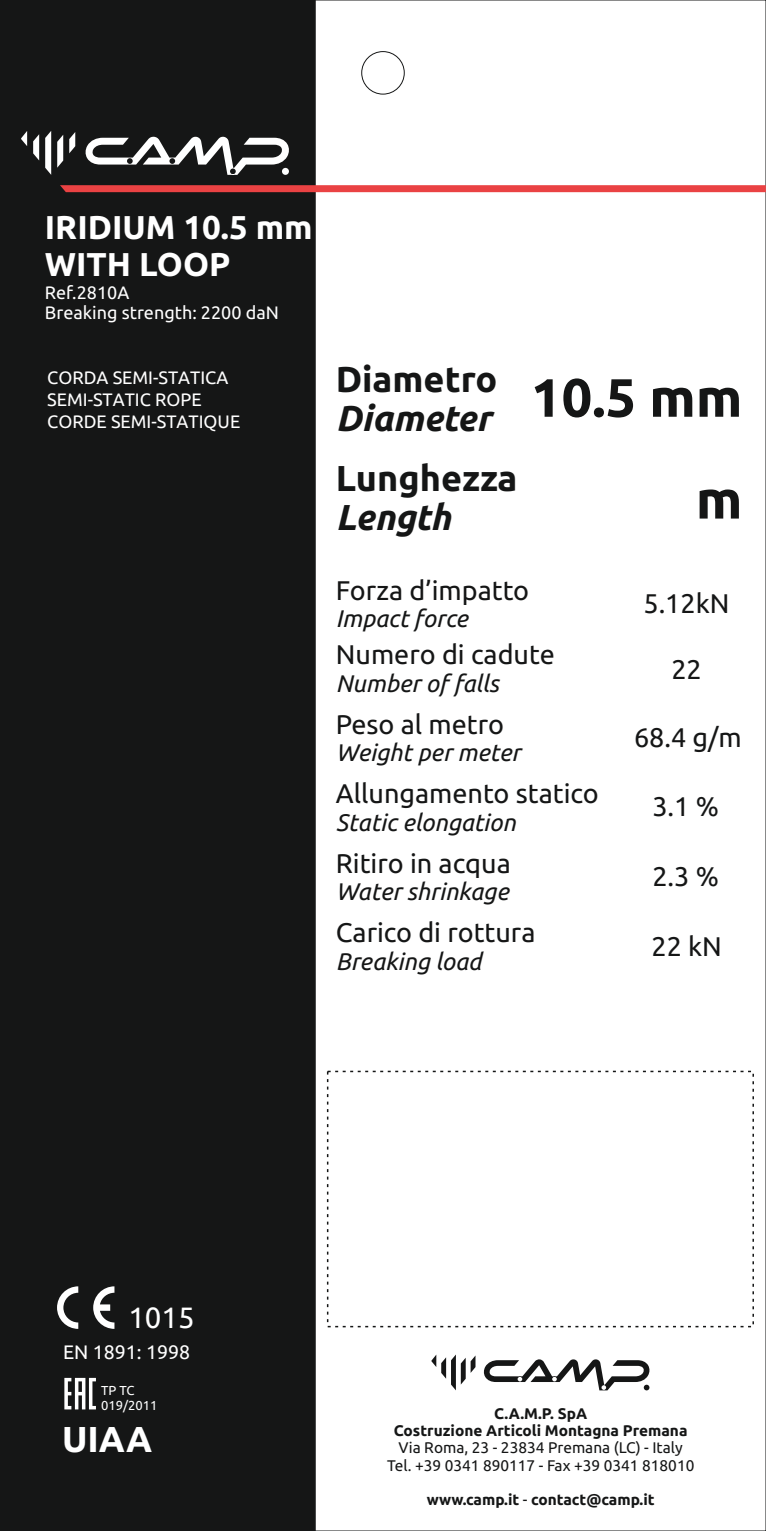
<style>
.page{position:relative;width:766px;height:1531px;background:#fff}
.page>*{position:absolute;margin:0;border:0;box-sizing:border-box;transform-origin:0 0}
.t1{font:700 54px/101.7px "Ubuntu";color:#151616;text-align:right}
.t2{font:700 36px "Ubuntu";color:#151616}
.t3{font:italic 700 36px "Ubuntu";color:#151616}
.t4{font:700 36px "Ubuntu";color:#fff}
.t5{font:700 33px/36.9px "Ubuntu";color:#fff}
.t6{font:29.4px "Ubuntu";color:#fff}
.t7{font:27px "Ubuntu";color:#151616}
.t8{font:italic 24px "Ubuntu";color:#151616}
.t9{font:19.5px "Ubuntu";color:#fff}
.t10{font:18px/22.2px "Ubuntu";color:#fff}
.t11{font:700 15.3px/17.4px "Ubuntu";color:#151616;text-align:center}
.t12{font:15.3px/17.4px "Ubuntu";color:#151616;text-align:center}
.t13{font:12.9px/14.7px "Ubuntu";color:#fff}
.s1{font-weight:400}
</style>
<div class="page">
<div style="left:0;top:0;width:316px;height:1531px;background:#151616"></div>
<div style="left:361px;top:51px;width:43px;height:43px;border:1px solid #151616;border-radius:50%"></div>
<svg style="left:21px;top:131px;width:268px;height:44px"></svg>
<svg style="left:60px;top:185px;width:705px;height:7px;background:#e74445"></svg>
<svg style="left:431px;top:1354px;width:218px;height:36px"></svg>
<svg style="left:57px;top:1286px;width:21px;height:43px"></svg>
<svg style="left:93px;top:1286px;width:21px;height:43px"></svg>
<svg style="left:64px;top:1378px;width:32px;height:31px"></svg>
<p class="t5" style="left:45px;top:210px;width:269px">IRIDIUM 10.5 mm<br>WITH LOOP</p>
<p class="t10" style="left:45px;top:283px;width:235px;line-height:20.1px">Ref.2810A<br>Breaking strength: 2200 daN</p>
<p class="t10" style="left:47px;top:367px;width:194px">CORDA SEMI-STATICA<br>SEMI-STATIC ROPE<br>CORDE SEMI-STATIQUE</p>
<h2 class="t2" style="left:335px;top:364px;width:163px">Diametro</h2>
<h2 class="t3" style="left:335px;top:403px;width:157px">Diameter</h2>
<h2 class="t2" style="left:335px;top:463px;width:183px">Lunghezza</h2>
<h2 class="t3" style="left:335px;top:502px;width:116px">Length</h2>
<h1 class="t1" style="left:530px;top:350px;width:213px">10.5 mm m</h1>
<p class="t7" style="left:336px;top:579px;width:195px">Forza d’impatto</p>
<p class="t8" style="left:336px;top:608px;width:134px">Impact force</p>
<p class="t7" style="left:336px;top:643px;width:220px">Numero di cadute</p>
<p class="t8" style="left:336px;top:673px;width:164px">Number of falls</p>
<p class="t7" style="left:336px;top:713px;width:170px">Peso al metro</p>
<p class="t8" style="left:336px;top:743px;width:186px">Weight per meter</p>
<p class="t7" style="left:336px;top:782px;width:264px">Allungamento statico</p>
<p class="t8" style="left:336px;top:812px;width:181px">Static elongation</p>
<p class="t7" style="left:336px;top:852px;width:176px">Ritiro in acqua</p>
<p class="t8" style="left:336px;top:881px;width:174px">Water shrinkage</p>
<p class="t7" style="left:336px;top:921px;width:201px">Carico di rottura</p>
<p class="t8" style="left:336px;top:951px;width:147px">Breaking load</p>
<p class="t7" style="left:643px;top:592px;width:88px">5.12kN</p>
<p class="t7" style="left:671px;top:658px;width:32px">22</p>
<p class="t7" style="left:633px;top:726px;width:109px">68.4 g/m</p>
<p class="t7" style="left:652px;top:795px;width:68px">3.1 %</p>
<p class="t7" style="left:652px;top:865px;width:68px">2.3 %</p>
<p class="t7" style="left:651px;top:935px;width:72px">22 kN</p>
<p class="t6" style="left:128px;top:1305px;width:68px">1015</p>
<p class="t9" style="left:63px;top:1343px;width:129px">EN 1891: 1998</p>
<p class="t13" style="left:101px;top:1384px;width:58px">TP TC<br>019/2011</p>
<h2 class="t4" style="left:62px;top:1423px;width:92px">UIAA</h2>
<p class="t11" style="left:393px;top:1405px;width:295px">C.A.M.P. SpA<br>Costruzione Articoli Montagna Premana</p>
<p class="t12" style="left:387px;top:1440px;width:309px">Via Roma, 23 - 23834 Premana (LC) - Italy<br>Tel. +39 0341 890117 - Fax +39 0341 818010</p>
<p class="t11" style="left:426px;top:1492px;width:229px">www.camp.it <span class="s1">-</span> contact@camp.it</p>
</div>
